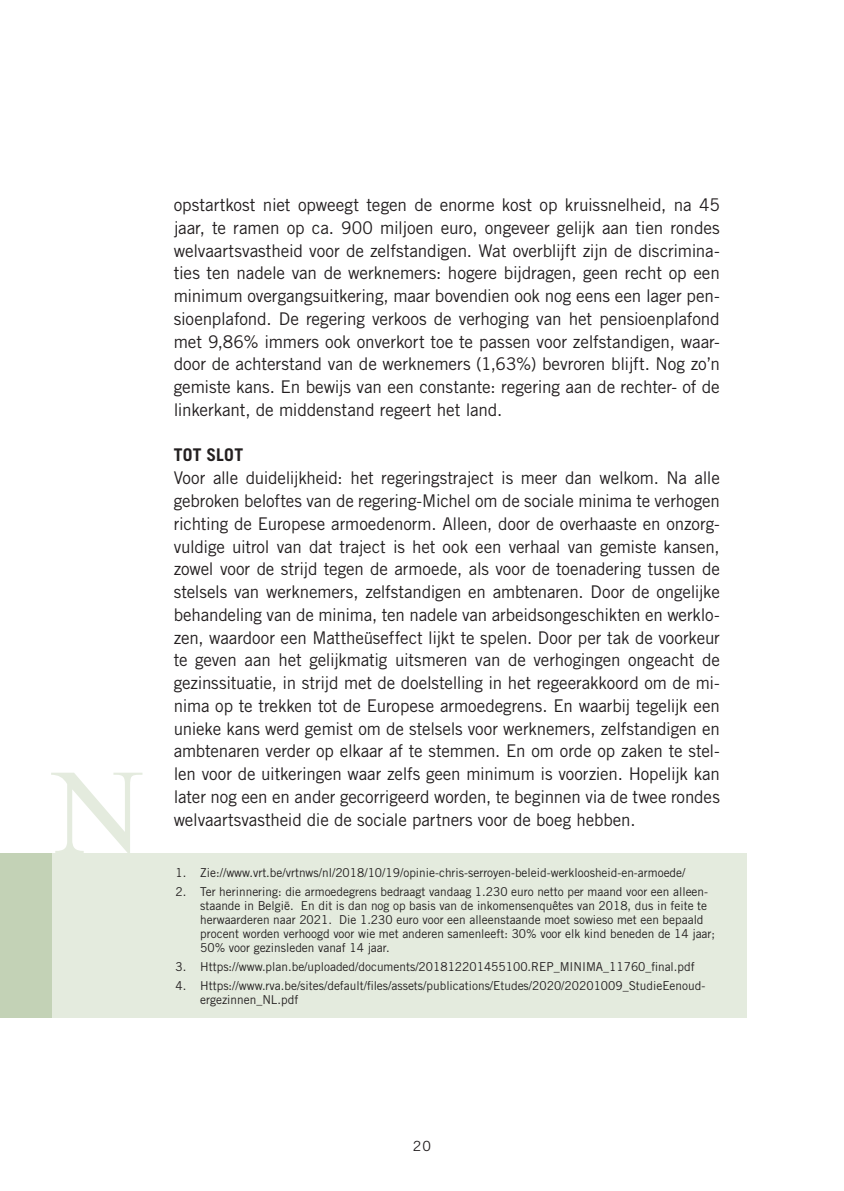
<style>
.page{position:relative;width:844px;height:1191px;background:#fff}
.page>*{position:absolute;margin:0;border:0;box-sizing:border-box;transform-origin:0 0}
.t1{font:116.9px "Times New Roman MT Std";color:#e4ebde}
.t2{font:17.5px/22.8px "Trade Gothic LT Std";letter-spacing:-.01em;color:#231f20;text-align:justify}
.t3{font:700 17.5px "Trade Gothic LT Std";letter-spacing:.02em;color:#231f20}
.t4{font:14px "Trade Gothic LT Std";color:#231f20}
.t5{font:12.25px/14px "Trade Gothic LT Std";color:#231f20}
</style>
<div class="page">
<div style="left:51px;top:852px;width:695px;height:165px;background:#e4ebde"></div>
<div style="left:0;top:852px;width:51px;height:165px;background:#c3d2b6"></div>
<h1 class="t1" style="left:50px;top:746px;width:96px">N</h1>
<p class="t2" style="left:174px;top:193px;width:547px">opstartkost niet opweegt tegen de enorme kost op kruissnelheid, na 45 jaar, te ramen op ca. 900 miljoen euro, ongeveer gelijk aan tien rondes welvaartsvastheid voor de zelfstandigen. Wat overblijft zijn de discrimina&shy;ties ten nadele van de werknemers: hogere bijdragen, geen recht op een minimum overgangsuitkering, maar bovendien ook nog eens een lager pen&shy;sioenplafond. De regering verkoos de verhoging van het pensioenplafond met 9,86% immers ook onverkort toe te passen voor zelfstandigen, waar&shy;door de achterstand van de werknemers (1,63%) bevroren blijft. Nog zo’n gemiste kans. En bewijs van een constante: regering aan de rechter- of de linkerkant, de middenstand regeert het land.</p>
<p class="t3" style="left:174px;top:444px;width:71px">TOT SLOT</p>
<p class="t2" style="left:174px;top:466px;width:547px">Voor alle duidelijkheid: het regeringstraject is meer dan welkom. Na alle gebroken beloftes van de regering-Michel om de sociale minima te verhogen richting de Europese armoedenorm. Alleen, door de overhaaste en onzorg&shy;vuldige uitrol van dat traject is het ook een verhaal van gemiste kansen, zowel voor de strijd tegen de armoede, als voor de toenadering tussen de stelsels van werknemers, zelfstandigen en ambtenaren. Door de ongelijke behandeling van de minima, ten nadele van arbeidsongeschikten en werklo&shy;zen, waardoor een Mattheüseffect lijkt te spelen. Door per tak de voorkeur te geven aan het gelijkmatig uitsmeren van de verhogingen ongeacht de gezinssituatie, in strijd met de doelstelling in het regeerakkoord om de mi&shy;nima op te trekken tot de Europese armoedegrens. En waarbij tegelijk een unieke kans werd gemist om de stelsels voor werknemers, zelfstandigen en ambtenaren verder op elkaar af te stemmen. En om orde op zaken te stel&shy;len voor de uitkeringen waar zelfs geen minimum is voorzien. Hopelijk kan later nog een en ander gecorrigeerd worden, te beginnen via de twee rondes</p>
<p class="t2" style="left:174px;top:807px;width:463px">welvaartsvastheid die de sociale partners voor de boeg hebben.</p>
<p class="t5" style="left:175px;top:865px;width:511px">1. Zie://www.vrt.be/vrtnws/nl/2018/10/19/opinie-chris-serroyen-beleid-werkloosheid-en-armoede/</p>
<p class="t5" style="left:200px;top:884px;width:516px;text-indent:-25px">2. Ter herinnering: die armoedegrens bedraagt vandaag 1.230 euro netto per maand voor een alleen&shy;staande in België. En dit is dan nog op basis van de inkomensenquêtes van 2018, dus in feite te herwaarderen naar 2021. Die 1.230 euro voor een alleenstaande moet sowieso met een bepaald procent worden verhoogd voor wie met anderen samenleeft: 30% voor elk kind beneden de 14 jaar; 50% voor gezinsleden vanaf 14 jaar.</p>
<p class="t5" style="left:175px;top:959px;width:520px">3. Https://www.plan.be/uploaded/documents/201812201455100.REP_MINIMA_11760_final.pdf</p>
<p class="t5" style="left:200px;top:978px;width:506px;text-indent:-25px">4. Https://www.rva.be/sites/default/files/assets/publications/Etudes/2020/20201009_StudieEenoud&shy;ergezinnen_NL.pdf</p>
<p class="t4" style="left:413px;top:1138px;width:20px">20</p>
</div>
